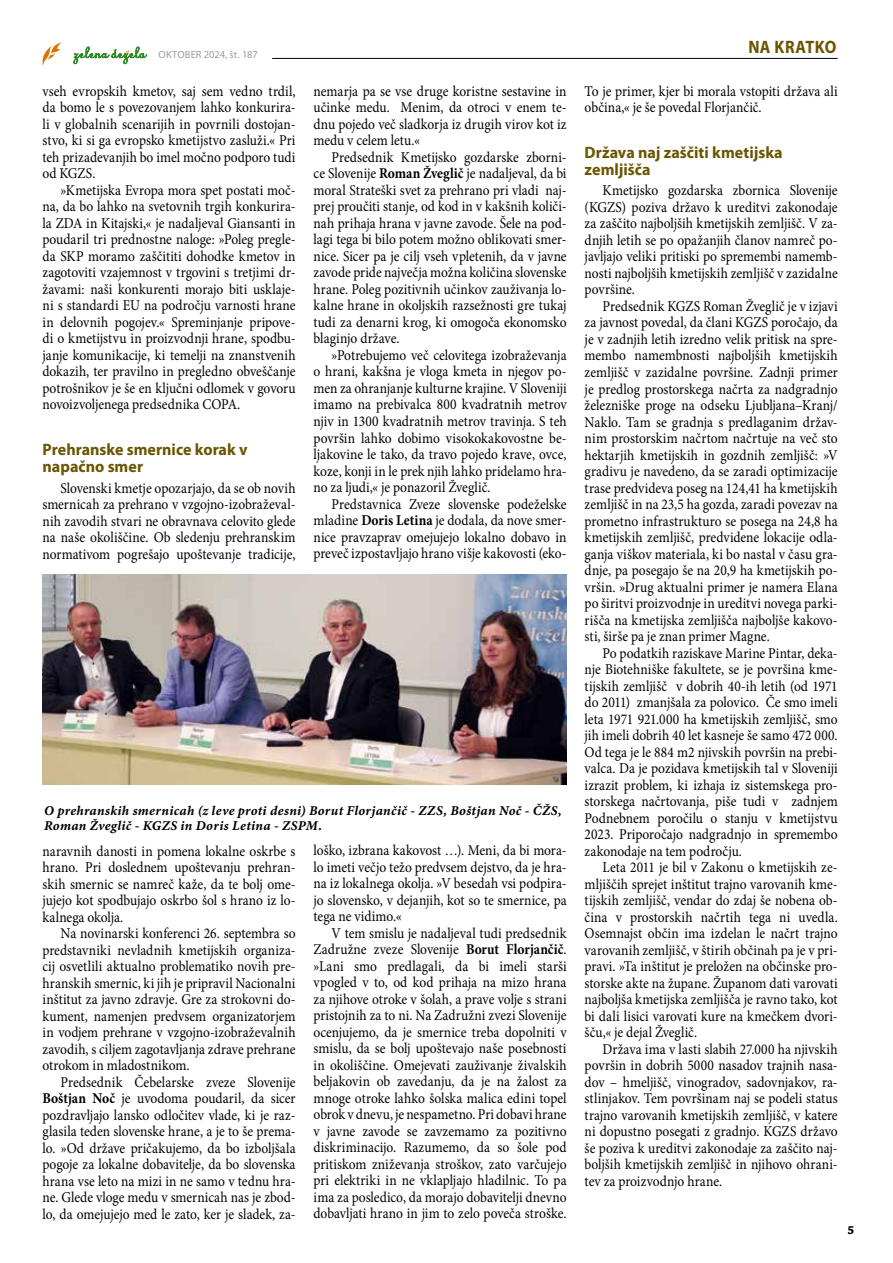
<style>
.page{position:relative;width:893px;height:1263px;background:#fff}
.page>*{position:absolute;margin:0;border:0;box-sizing:border-box;transform-origin:0 0}
.t1{font:700 18px "Myriad Pro";letter-spacing:.025em;color:#6a5501;scale:.9 1}
.t2{font:700 16.5px/16.5px "Myriad Pro";color:#6a5501}
.t3{font:15px/16.5px "Minion Pro";letter-spacing:-.005em;color:#000;text-align:justify;scale:.9 1}
.t4{font:13.5px/15px "Minion Pro Bold It Capt";letter-spacing:.025em;color:#000}
.t5{font:12px "Chaparral Pro Bold Capt";color:#000}
.t6{font:10.5px "Myriad Pro";letter-spacing:.005em;color:#9c9e9f}
.s1{font-weight:700}
</style>
<div class="page">
<img style="left:43px;top:575px;width:524px;height:209px">
<hr style="left:272px;top:58px;width:566px;height:1px;background:#000">
<svg style="left:42px;top:43px;width:19px;height:23px"></svg>
<svg style="left:73px;top:47px;width:74px;height:17px"></svg>
<p class="t6" style="left:159px;top:48px;width:101px">OKTOBER 2024, št. 187</p>
<p class="t3" style="left:43px;top:83px;width:283px">vseh evropskih kmetov, saj sem vedno trdil, da bomo le s povezovanjem lahko konkurira&shy;li v globalnih scenarijih in povrnili dostojan&shy;stvo, ki si ga evropsko kmetijstvo zasluži.« Pri teh prizadevanjih bo imel močno podporo tudi od KGZS.</p>
<p class="t3" style="left:43px;top:182px;width:283px;text-indent:18px">»Kmetijska Evropa mora spet postati moč&shy;na, da bo lahko na svetovnih trgih konkurira&shy;la ZDA in Kitajski,« je nadaljeval Giansanti in poudaril tri prednostne naloge: »Poleg pregle&shy;da SKP moramo zaščititi dohodke kmetov in zagotoviti vzajemnost v trgovini s tretjimi dr&shy;žavami: naši konkurenti morajo biti usklaje&shy;ni s standardi EU na področju varnosti hrane in delovnih pogojev.« Spreminjanje pripove&shy;di o kmetijstvu in proizvodnji hrane, spodbu&shy;janje komunikacije, ki temelji na znanstvenih dokazih, ter pravilno in pregledno obveščanje potrošnikov je še en ključni odlomek v govoru novoizvoljenega predsednika COPA.</p>
<p class="t2" style="left:43px;top:441px;width:206px">Prehranske smernice korak v napačno smer</p>
<p class="t3" style="left:43px;top:479px;width:283px;text-indent:18px">Slovenski kmetje opozarjajo, da se ob novih smernicah za prehrano v vzgojno-izobraževal&shy;nih zavodih stvari ne obravnava celovito glede na naše okoliščine. Ob sledenju prehranskim normativom pogrešajo upoštevanje tradicije,</p>
<p class="t3" style="left:314px;top:83px;width:283px">nemarja pa se vse druge koristne sestavine in učinke medu. Menim, da otroci v enem te&shy;dnu pojedo več sladkorja iz drugih virov kot iz medu v celem letu.«</p>
<p class="t3" style="left:314px;top:149px;width:283px;text-indent:18px">Predsednik Kmetijsko gozdarske zborni&shy;ce Slovenije <span class="s1">Roman Žveglič</span> je nadaljeval, da bi moral Strateški svet za prehrano pri vladi naj&shy;prej proučiti stanje, od kod in v kakšnih količi&shy;nah prihaja hrana v javne zavode. Šele na pod&shy;lagi tega bi bilo potem možno oblikovati smer&shy;nice. Sicer pa je cilj vseh vpletenih, da v javne zavode pride največja možna količina slovenske hrane. Poleg pozitivnih učinkov zauživanja lo&shy;kalne hrane in okoljskih razsežnosti gre tukaj tudi za denarni krog, ki omogoča ekonomsko blaginjo države.</p>
<p class="t3" style="left:314px;top:347px;width:283px;text-indent:18px">»Potrebujemo več celovitega izobraževanja o hrani, kakšna je vloga kmeta in njegov po&shy;men za ohranjanje kulturne krajine. V Sloveniji imamo na prebivalca 800 kvadratnih metrov njiv in 1300 kvadratnih metrov travinja. S teh površin lahko dobimo visokokakovostne be&shy;ljakovine le tako, da travo pojedo krave, ovce, koze, konji in le prek njih lahko pridelamo hra&shy;no za ljudi,« je ponazoril Žveglič.</p>
<p class="t3" style="left:314px;top:495px;width:283px;text-indent:18px">Predstavnica Zveze slovenske podeželske mladine <span class="s1">Doris Letina</span> je dodala, da nove smer&shy;nice pravzaprav omejujejo lokalno dobavo in preveč izpostavljajo hrano višje kakovosti (eko-</p>
<p class="t4" style="left:44px;top:803px;width:519px">O prehranskih smernicah (z leve proti desni) Borut Florjančič - ZZS, Boštjan Noč - ČŽS,<br>Roman Žveglič - KGZS in Doris Letina - ZSPM.</p>
<p class="t3" style="left:43px;top:842px;width:283px">naravnih danosti in pomena lokalne oskrbe s hrano. Pri doslednem upoštevanju prehran&shy;skih smernic se namreč kaže, da te bolj ome&shy;jujejo kot spodbujajo oskrbo šol s hrano iz lo&shy;kalnega okolja.</p>
<p class="t3" style="left:43px;top:925px;width:283px;text-indent:18px">Na novinarski konferenci 26. septembra so predstavniki nevladnih kmetijskih organiza&shy;cij osvetlili aktualno problematiko novih pre&shy;hranskih smernic, ki jih je pripravil Nacionalni inštitut za javno zdravje. Gre za strokovni do&shy;kument, namenjen predvsem organizatorjem in vodjem prehrane v vzgojno-izobraževalnih zavodih, s ciljem zagotavljanja zdrave prehrane otrokom in mladostnikom.</p>
<p class="t3" style="left:43px;top:1073px;width:283px;text-indent:18px">Predsednik Čebelarske zveze Slovenije <span class="s1">Boštjan Noč</span> je uvodoma poudaril, da sicer pozdravljajo lansko odločitev vlade, ki je raz&shy;glasila teden slovenske hrane, a je to še prema&shy;lo. »Od države pričakujemo, da bo izboljšala pogoje za lokalne dobavitelje, da bo slovenska hrana vse leto na mizi in ne samo v tednu hra&shy;ne. Glede vloge medu v smernicah nas je zbod&shy;lo, da omejujejo med le zato, ker je sladek, za-</p>
<p class="t3" style="left:314px;top:842px;width:283px">loško, izbrana kakovost …). Meni, da bi mora&shy;lo imeti večjo težo predvsem dejstvo, da je hra&shy;na iz lokalnega okolja. »V besedah vsi podpira&shy;jo slovensko, v dejanjih, kot so te smernice, pa tega ne vidimo.«</p>
<p class="t3" style="left:314px;top:924px;width:283px;text-indent:18px">V tem smislu je nadaljeval tudi predsednik Zadružne zveze Slovenije <span class="s1">Borut Florjančič</span>. »Lani smo predlagali, da bi imeli starši vpogled v to, od kod prihaja na mizo hrana za njihove otroke v šolah, a prave volje s strani pristojnih za to ni. Na Zadružni zvezi Slovenije ocenjujemo, da je smernice treba dopolniti v smislu, da se bolj upoštevajo naše posebnosti in okoliščine. Omejevati zauživanje živalskih beljakovin ob zavedanju, da je na žalost za mnoge otroke lahko šolska malica edini topel obrok v dnevu, je nespametno. Pri dobavi hrane v javne zavode se zavzemamo za pozitivno diskriminacijo. Razumemo, da so šole pod pritiskom zniževanja stroškov, zato varčujejo pri elektriki in ne vklapljajo hladilnic. To pa ima za posledico, da morajo dobavitelji dnevno dobavljati hrano in jim to zelo poveča stroške.</p>
<p class="t1" style="left:748px;top:35px;width:99px">NA KRATKO</p>
<p class="t3" style="left:585px;top:83px;width:283px">To je primer, kjer bi morala vstopiti država ali občina,« je še povedal Florjančič.</p>
<p class="t2" style="left:585px;top:144px;width:200px">Država naj zaščiti kmetijska zemljišča</p>
<p class="t3" style="left:585px;top:182px;width:283px;text-indent:18px">Kmetijsko gozdarska zbornica Slovenije (KGZS) poziva državo k ureditvi zakonodaje za zaščito najboljših kmetijskih zemljišč. V za&shy;dnjih letih se po opažanjih članov namreč po&shy;javljajo veliki pritiski po spremembi namemb&shy;nosti najboljših kmetijskih zemljišč v zazidalne površine.</p>
<p class="t3" style="left:585px;top:298px;width:283px;text-indent:18px">Predsednik KGZS Roman Žveglič je v izjavi za javnost povedal, da člani KGZS poročajo, da je v zadnjih letih izredno velik pritisk na spre&shy;membo namembnosti najboljših kmetijskih zemljišč v zazidalne površine. Zadnji primer je predlog prostorskega načrta za nadgradnjo železniške proge na odseku Ljubljana–Kranj/ Naklo. Tam se gradnja s predlaganim držav&shy;nim prostorskim načrtom načrtuje na več sto hektarjih kmetijskih in gozdnih zemljišč: »V gradivu je navedeno, da se zaradi optimizacije trase predvideva poseg na 124,41 ha kmetijskih zemljišč in na 23,5 ha gozda, zaradi povezav na prometno infrastrukturo se posega na 24,8 ha kmetijskih zemljišč, predvidene lokacije odla&shy;ganja viškov materiala, ki bo nastal v času gra&shy;dnje, pa posegajo še na 20,9 ha kmetijskih po&shy;vršin. »Drug aktualni primer je namera Elana po širitvi proizvodnje in ureditvi novega parki&shy;rišča na kmetijska zemljišča najboljše kakovo&shy;sti, širše pa je znan primer Magne.</p>
<p class="t3" style="left:585px;top:644px;width:283px;text-indent:18px">Po podatkih raziskave Marine Pintar, deka&shy;nje Biotehniške fakultete, se je površina kme&shy;tijskih zemljišč v dobrih 40-ih letih (od 1971 do 2011) zmanjšala za polovico. Če smo imeli leta 1971 921.000 ha kmetijskih zemljišč, smo jih imeli dobrih 40 let kasneje še samo 472 000.<br>Od tega je le 884 m2 njivskih površin na prebi&shy;valca. Da je pozidava kmetijskih tal v Sloveniji izrazit problem, ki izhaja iz sistemskega pro&shy;storskega načrtovanja, piše tudi v zadnjem Podnebnem poročilu o stanju v kmetijstvu 2023. Priporočajo nadgradnjo in spremembo zakonodaje na tem področju.</p>
<p class="t3" style="left:585px;top:859px;width:283px;text-indent:18px">Leta 2011 je bil v Zakonu o kmetijskih ze&shy;mljiščih sprejet inštitut trajno varovanih kme&shy;tijskih zemljišč, vendar do zdaj še nobena ob&shy;čina v prostorskih načrtih tega ni uvedla.<br>Osemnajst občin ima izdelan le načrt trajno varovanih zemljišč, v štirih občinah pa je v pri&shy;pravi. »Ta inštitut je preložen na občinske pro&shy;storske akte na župane. Županom dati varovati najboljša kmetijska zemljišča je ravno tako, kot bi dali lisici varovati kure na kmečkem dvori&shy;šču,« je dejal Žveglič.</p>
<p class="t3" style="left:585px;top:1040px;width:283px;text-indent:18px">Država ima v lasti slabih 27.000 ha njivskih površin in dobrih 5000 nasadov trajnih nasa&shy;dov – hmeljišč, vinogradov, sadovnjakov, ra&shy;stlinjakov. Tem površinam naj se podeli status trajno varovanih kmetijskih zemljišč, v katere ni dopustno posegati z gradnjo. KGZS državo še poziva k ureditvi zakonodaje za zaščito naj&shy;boljših kmetijskih zemljišč in njihovo ohrani&shy;tev za proizvodnjo hrane.</p>
<p class="t5" style="left:847px;top:1223px;width:8px">5</p>
</div>
